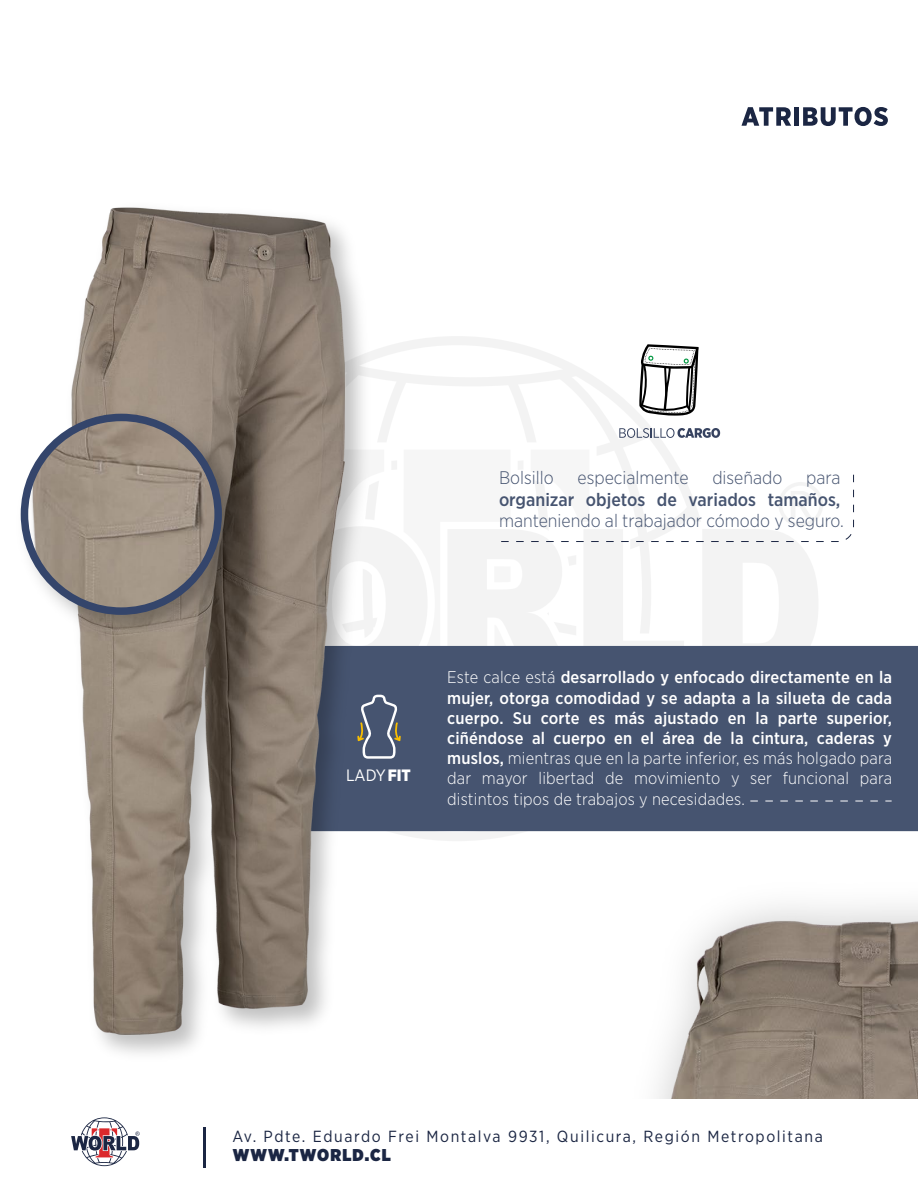
<style>
.page{position:relative;width:918px;height:1188px;background:#fff}
.page>*{position:absolute;margin:0;border:0;box-sizing:border-box;transform-origin:0 0}
.t1{font:300 18.15px "Gotham Narrow";color:#465470}
.t2{font:500 18.15px "Gotham Narrow";color:#465470}
.t3{font:900 17.1px "Gotham Narrow";letter-spacing:.07em;color:#1b2643}
.t4{font:500 16.8px/20.2px "Gotham Narrow";letter-spacing:.01em;color:#fff;text-align:justify}
.t5{font:16.5px "Gotham Narrow";color:#fff}
.t6{font:16.05px "Gotham Narrow";letter-spacing:.1em;color:#1b2643}
.s1{font-weight:900}
.s2{font-weight:300}
</style>
<div class="page">
<img style="left:656px;top:912px;width:262px;height:187px">
<div style="left:379px;top:646px;width:539px;height:185px;background:#465470"></div>
<svg style="left:750px;top:801px;width:142px;height:1px"></svg>
<svg style="left:379px;top:695px;width:22px;height:64px"></svg>
<hr style="left:203px;top:1128px;width:2px;height:40px;background:#1b2643">
<svg style="left:71px;top:1117px;width:69px;height:49px"></svg>
<svg style="left:741px;top:107px;width:50px;height:19px"></svg>
<div style="left:794px;top:107px;width:5px;height:19px;background:#1b2643"></div>
<svg style="left:803px;top:107px;width:85px;height:19px"></svg>
<svg style="left:447px;top:450px;width:407px;height:227px"></svg>
<svg style="left:639px;top:344px;width:60px;height:72px"></svg>
<svg style="left:619px;top:428px;width:101px;height:10px"></svg>
<img style="left:110px;top:304px;width:269px;height:750px">
<img style="left:71px;top:207px;width:286px;height:840px">
<img style="left:20px;top:402px;width:235px;height:247px">
<img style="left:24px;top:417px;width:194px;height:194px">
<img style="left:24px;top:417px;width:194px;height:194px;border-radius:97px">
<div style="left:21px;top:414px;width:201px;height:201px;border:8px solid #34456b;border-radius:50%"></div>
<p class="t1" style="left:499px;top:466px;width:56px">Bolsillo</p>
<p class="t1" style="left:578px;top:466px;width:112px">especialmente</p>
<p class="t1" style="left:712px;top:466px;width:72px">diseñado</p>
<p class="t1" style="left:806px;top:466px;width:36px">para</p>
<p class="t2" style="left:499px;top:488px;width:343px">organizar objetos de variados tamaños,</p>
<p class="t1" style="left:499px;top:510px;width:347px">manteniendo al trabajador cómodo y seguro.</p>
<p class="t5" style="left:346px;top:765px;width:66px">LADY<span class="s1">FIT</span></p>
<p class="t4" style="left:447px;top:667px;width:446px"><span class="s2">Este calce está</span> desarrollado y enfocado directamente en la mujer, otorga comodidad y se adapta a la silueta de cada cuerpo. Su corte es más ajustado en la parte superior, ciñéndose al cuerpo en el área de la cintura, caderas y muslos, <span class="s2">mientras que en la parte inferior, es más holgado para dar mayor libertad de movimiento y ser funcional para distintos tipos de trabajos y necesidades.</span></p>
<p class="t6" style="left:232px;top:1126px;width:592px">Av. Pdte. Eduardo Frei Montalva 9931, Quilicura, Región Metropolitana</p>
<p class="t3" style="left:233px;top:1143px;width:160px">WWW.TWORLD.CL</p>
</div>
